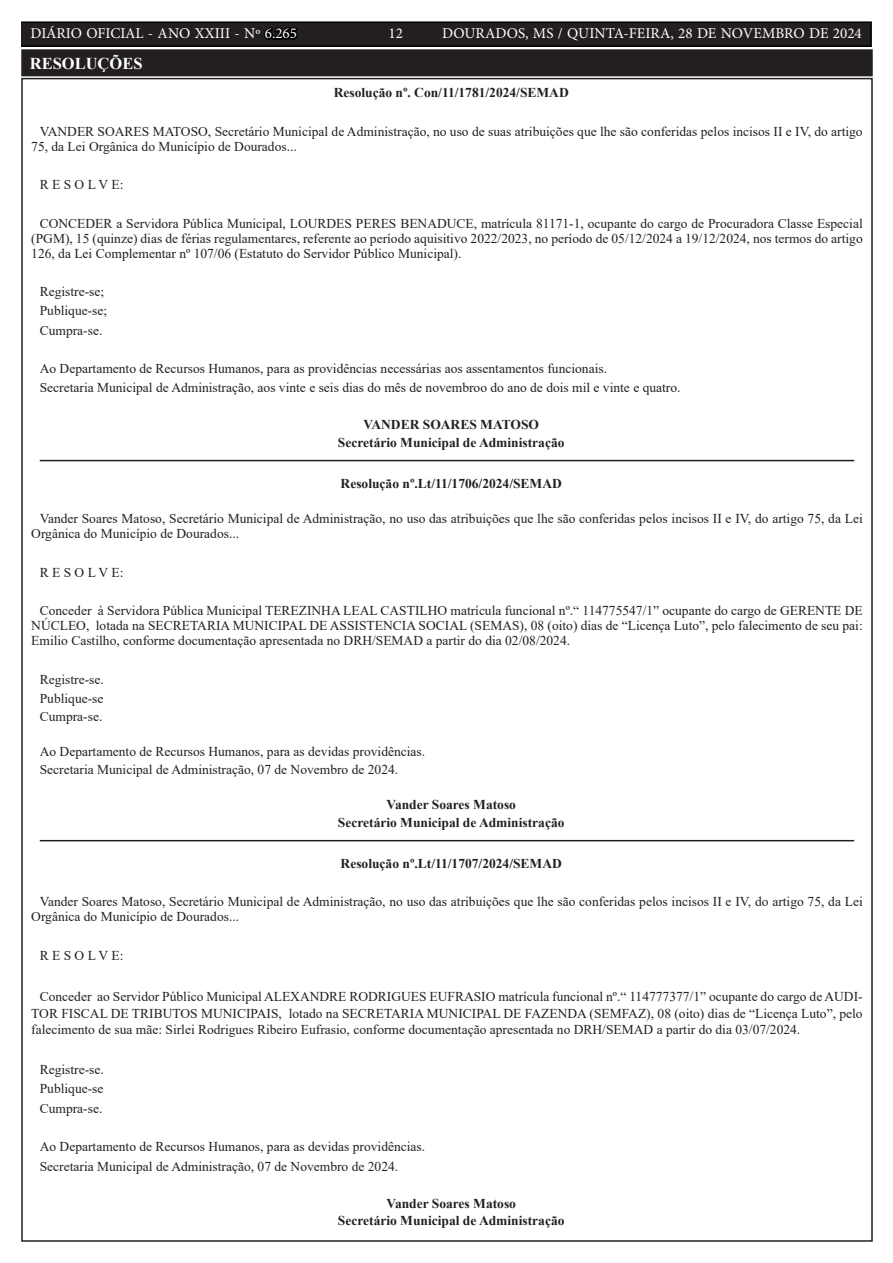
<style>
.page{position:relative;width:893px;height:1263px;background:#fff}
.page>*{position:absolute;margin:0;border:0;box-sizing:border-box;transform-origin:0 0}
.TEXTO{font:700 16.5px "Times New Roman";color:#fff}
.t1{font:15px "Minion Pro";color:#fff}
.TEXTO-2{font:13.5px/15px "Times New Roman";color:#231f20}
.TEXTO-3{font:700 13.5px "Times New Roman";color:#231f20}
.s1{color:#000}
</style>
<div class="page">
<div style="left:21px;top:22px;width:850px;height:24px;background:#231f20"></div>
<div style="left:21px;top:21px;width:851px;height:26px;border:2px solid #000"></div>
<hr style="left:40px;top:460px;width:814px;height:1px;background:#231f20">
<hr style="left:40px;top:840px;width:814px;height:1px;background:#231f20">
<div style="left:23px;top:51px;width:848px;height:23px;background:#231f20"></div>
<div style="left:21px;top:49px;width:852px;height:27px;border:4px solid #231f20"></div>
<p class="t1" style="left:31px;top:24px;width:268px">DIÁRIO OFICIAL - ANO XXIII - Nº <span class="s1">6.265</span></p>
<p class="t1" style="left:388px;top:24px;width:16px">12</p>
<p class="t1" style="left:442px;top:24px;width:421px">DOURADOS, MS / QUINTA-FEIRA, 28 DE NOVEMBRO DE 2024</p>
<p class="TEXTO" style="left:30px;top:52px;width:114px">RESOLUÇÕES</p>
<p class="TEXTO-3" style="left:334px;top:83px;width:237px">Resolução nº. Con/11/1781/2024/SEMAD</p>
<p class="TEXTO-2" style="left:31px;top:123px;width:833px;text-indent:9px">VANDER SOARES MATOSO, Secretário Municipal de Administração, no uso de suas atribuições que lhe são conferidas pelos incisos II e IV, do artigo<br>75, da Lei Orgânica do Município de Dourados...</p>
<p class="TEXTO-2" style="left:40px;top:177px;width:85px">R E S O L V E:</p>
<p class="TEXTO-2" style="left:31px;top:215px;width:833px;text-align:justify;text-indent:9px">CONCEDER a Servidora Pública Municipal, LOURDES PERES BENADUCE, matrícula 81171-1, ocupante do cargo de Procuradora Classe Especial (PGM), 15 (quinze) dias de férias regulamentares, referente ao período aquisitivo 2022/2023, no período de 05/12/2024 a 19/12/2024, nos termos do artigo 126, da Lei Complementar nº 107/06 (Estatuto do Servidor Público Municipal).</p>
<p class="TEXTO-2" style="left:40px;top:284px;width:66px">Registre-se;</p>
<p class="TEXTO-2" style="left:40px;top:303px;width:69px">Publique-se;</p>
<p class="TEXTO-2" style="left:40px;top:322px;width:64px">Cumpra-se.</p>
<p class="TEXTO-2" style="left:40px;top:361px;width:569px">Ao Departamento de Recursos Humanos, para as providências necessárias aos assentamentos funcionais.</p>
<p class="TEXTO-2" style="left:40px;top:380px;width:642px">Secretaria Municipal de Administração, aos vinte e seis dias do mês de novembroo do ano de dois mil e vinte e quatro.</p>
<p class="TEXTO-3" style="left:363px;top:415px;width:177px">VANDER SOARES MATOSO</p>
<p class="TEXTO-3" style="left:338px;top:433px;width:228px">Secretário Municipal de Administração</p>
<p class="TEXTO-3" style="left:341px;top:473px;width:223px">Resolução nº.Lt/11/1706/2024/SEMAD</p>
<p class="TEXTO-2" style="left:31px;top:511px;width:833px;text-indent:9px">Vander Soares Matoso, Secretário Municipal de Administração, no uso das atribuições que lhe são conferidas pelos incisos II e IV, do artigo 75, da Lei<br>Orgânica do Município de Dourados...</p>
<p class="TEXTO-2" style="left:40px;top:564px;width:85px">R E S O L V E:</p>
<p class="TEXTO-2" style="left:31px;top:603px;width:833px;text-align:justify;text-indent:9px">Conceder à Servidora Pública Municipal TEREZINHA LEAL CASTILHO matrícula funcional nº.“ 114775547/1” ocupante do cargo de GERENTE DE NÚCLEO, lotada na SECRETARIA MUNICIPAL DE ASSISTENCIA SOCIAL (SEMAS), 08 (oito) dias de “Licença Luto”, pelo falecimento de seu pai:<br>Emilio Castilho, conforme documentação apresentada no DRH/SEMAD a partir do dia 02/08/2024.</p>
<p class="TEXTO-2" style="left:40px;top:671px;width:66px">Registre-se.</p>
<p class="TEXTO-2" style="left:40px;top:690px;width:65px">Publique-se</p>
<p class="TEXTO-2" style="left:40px;top:708px;width:64px">Cumpra-se.</p>
<p class="TEXTO-2" style="left:40px;top:744px;width:387px">Ao Departamento de Recursos Humanos, para as devidas providências.</p>
<p class="TEXTO-2" style="left:40px;top:761px;width:360px">Secretaria Municipal de Administração, 07 de Novembro de 2024.</p>
<p class="TEXTO-3" style="left:386px;top:795px;width:131px">Vander Soares Matoso</p>
<p class="TEXTO-3" style="left:338px;top:813px;width:228px">Secretário Municipal de Administração</p>
<p class="TEXTO-3" style="left:341px;top:853px;width:223px">Resolução nº.Lt/11/1707/2024/SEMAD</p>
<p class="TEXTO-2" style="left:31px;top:894px;width:833px;text-indent:9px">Vander Soares Matoso, Secretário Municipal de Administração, no uso das atribuições que lhe são conferidas pelos incisos II e IV, do artigo 75, da Lei<br>Orgânica do Município de Dourados...</p>
<p class="TEXTO-2" style="left:40px;top:947px;width:85px">R E S O L V E:</p>
<p class="TEXTO-2" style="left:31px;top:988px;width:833px;line-height:16.5px;text-align:justify;text-indent:9px">Conceder ao Servidor Público Municipal ALEXANDRE RODRIGUES EUFRASIO matrícula funcional nº.“ 114777377/1” ocupante do cargo de AUDI-TOR FISCAL DE TRIBUTOS MUNICIPAIS, lotado na SECRETARIA MUNICIPAL DE FAZENDA (SEMFAZ), 08 (oito) dias de “Licença Luto”, pelo falecimento de sua mãe: Sirlei Rodrigues Ribeiro Eufrasio, conforme documentação apresentada no DRH/SEMAD a partir do dia 03/07/2024.</p>
<p class="TEXTO-2" style="left:40px;top:1062px;width:66px">Registre-se.</p>
<p class="TEXTO-2" style="left:40px;top:1081px;width:65px">Publique-se</p>
<p class="TEXTO-2" style="left:40px;top:1100px;width:64px">Cumpra-se.</p>
<p class="TEXTO-2" style="left:40px;top:1139px;width:387px">Ao Departamento de Recursos Humanos, para as devidas providências.</p>
<p class="TEXTO-2" style="left:40px;top:1158px;width:360px">Secretaria Municipal de Administração, 07 de Novembro de 2024.</p>
<p class="TEXTO-3" style="left:386px;top:1193px;width:131px">Vander Soares Matoso</p>
<p class="TEXTO-3" style="left:338px;top:1211px;width:228px">Secretário Municipal de Administração</p>
</div>
